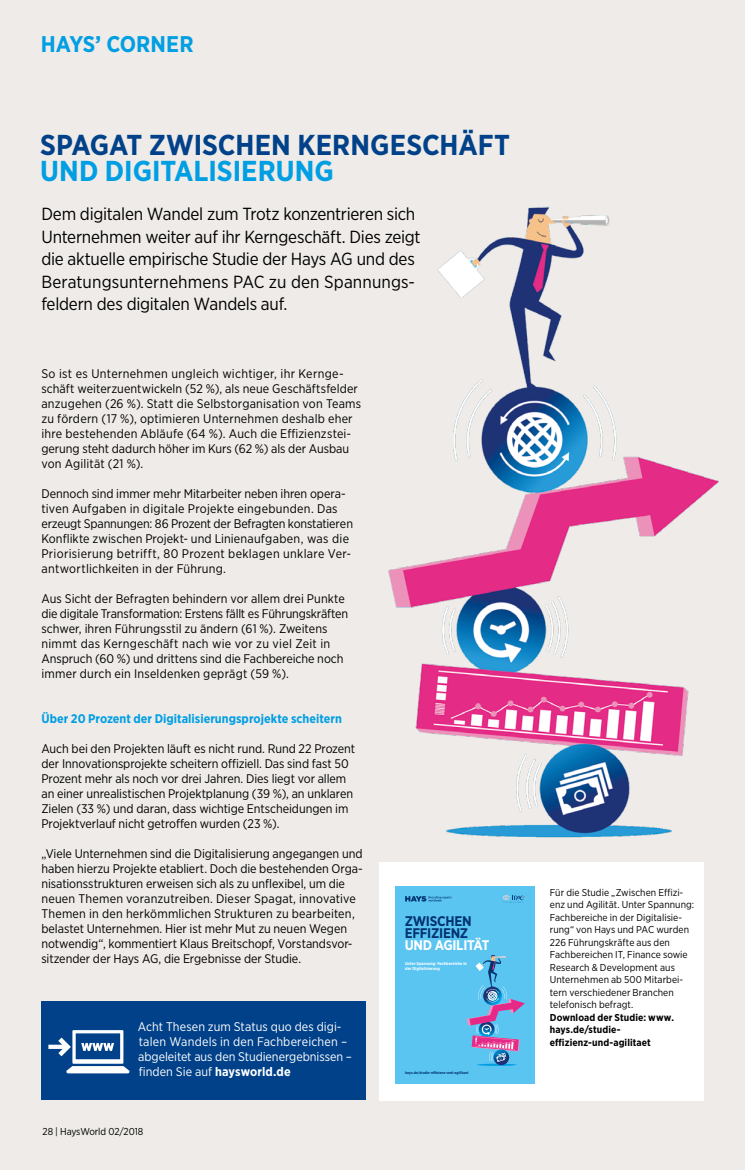
<style>
.page{position:relative;width:745px;height:1170px;background:#fff}
.page>*{position:absolute;margin:0;border:0;box-sizing:border-box;transform-origin:0 0}
.t1{font:700 28.75px "Gotham Narrow";color:#004189}
.t2{font:700 28.75px "Gotham Narrow";color:#009ee3}
.t3{font:700 22.62px "Gotham Narrow";color:#009ee3}
.t4{font:17.5px/22.5px "Gotham Narrow";letter-spacing:-.015em;color:#000}
.t5{font:700 14px/12px "Gotham Narrow";letter-spacing:-.02em;color:#003370}
.t6{font:700 14px "Gotham Narrow";letter-spacing:-.02em;color:#fff}
.t7{font:12.5px/15px "Gotham Narrow";color:#000}
.t8{font:12.5px/15px "Gotham Narrow";color:#fff}
.t9{font:700 12.5px "Gotham Narrow";color:#009ee3}
.t10{font:10px/12.5px "Gotham Narrow";letter-spacing:.005em;color:#000}
.t11{font:700 10px/12.5px "Gotham Narrow";letter-spacing:.01em;color:#000}
.t12{font:700 4.25px/5.1px "Gotham Narrow";color:#fff}
.t13{font:700 3.75px "Gotham Narrow";color:#003370}
.s1{font-weight:700}
</style>
<div class="page">
<div style="left:0;top:0;width:744px;height:1169px;background:#eeebe8"></div>
<div style="left:379px;top:862px;width:324px;height:238px;background:#fff"></div>
<div style="left:41px;top:1001px;width:324px;height:99px;background:#004189"></div>
<svg style="left:48px;top:1030px;width:81px;height:43px"></svg>
<div style="left:395px;top:886px;width:140px;height:197px;background:#5bc5f2"></div>
<hr style="left:476px;top:1063px;width:40px;height:2px;background:#009fe3;border-radius:50%">
<svg style="left:493px;top:1049px;width:16px;height:16px"></svg>
<svg style="left:467px;top:955px;width:57px;height:106px"></svg>
<svg style="left:405px;top:896px;width:46px;height:5px"></svg>
<svg style="left:502px;top:895px;width:23px;height:7px"></svg>
<img style="left:388px;top:206px;width:331px;height:632px">
<h2 class="t3" style="left:41px;top:30px;width:154px">HAYS’ CORNER</h2>
<h1 class="t1" style="left:40px;top:126px;width:471px">SPAGAT ZWISCHEN KERNGESCHÄFT</h1>
<h1 class="t2" style="left:40px;top:153px;width:295px">UND DIGITALISIERUNG</h1>
<h3 class="t4" style="left:41px;top:202px;width:380px">Dem digitalen Wandel zum Trotz konzentrieren sich Unternehmen weiter auf ihr Kerngeschäft. Dies zeigt die aktuelle empirische Studie der Hays AG und des Beratungsunternehmens PAC zu den Spannungs&shy;feldern des digitalen Wandels auf.</h3>
<p class="t7" style="left:41px;top:365px;width:321px">So ist es Unternehmen ungleich wichtiger, ihr Kernge&shy;schäft weiterzuentwickeln (52 %), als neue Geschäftsfelder anzugehen (26 %). Statt die Selbstorganisation von Teams zu fördern (17 %), optimieren Unternehmen deshalb eher ihre bestehenden Abläufe (64 %). Auch die Effizienzstei&shy;gerung steht dadurch höher im Kurs (62 %) als der Ausbau von Agilität (21 %).</p>
<p class="t7" style="left:41px;top:485px;width:313px">Dennoch sind immer mehr Mitarbeiter neben ihren opera&shy;tiven Aufgaben in digitale Projekte eingebunden. Das erzeugt Spannungen: 86 Prozent der Befragten konstatieren Konflikte zwischen Projekt- und Linienaufgaben, was die Priorisierung betrifft, 80 Prozent beklagen unklare Ver&shy;antwortlichkeiten in der Führung.</p>
<p class="t7" style="left:41px;top:590px;width:308px">Aus Sicht der Befragten behindern vor allem drei Punkte die digitale Transformation: Erstens fällt es Führungskräften schwer, ihren Führungsstil zu ändern (61 %). Zweitens nimmt das Kerngeschäft nach wie vor zu viel Zeit in Anspruch (60 %) und drittens sind die Fachbereiche noch immer durch ein Inseldenken geprägt (59 %).</p>
<p class="t9" style="left:41px;top:710px;width:302px">Über 20 Prozent der Digitalisierungsprojekte scheitern</p>
<p class="t7" style="left:41px;top:740px;width:315px">Auch bei den Projekten läuft es nicht rund. Rund 22 Prozent der Innovationsprojekte scheitern offiziell. Das sind fast 50<br>Prozent mehr als noch vor drei Jahren. Dies liegt vor allem an einer unrealistischen Projektplanung (39 %), an unklaren Zielen (33 %) und daran, dass wichtige Entscheidungen im Projektverlauf nicht getroffen wurden (23 %).</p>
<p class="t7" style="left:41px;top:845px;width:322px">„Viele Unternehmen sind die Digitalisierung angegangen und haben hierzu Projekte etabliert. Doch die bestehenden Orga&shy;nisationsstrukturen erweisen sich als zu unflexibel, um die neuen Themen voranzutreiben. Dieser Spagat, innovative Themen in den herkömmlichen Strukturen zu bearbeiten, belastet Unternehmen. Hier ist mehr Mut zu neuen Wegen notwendig“, kommentiert Klaus Breitschopf, Vorstandsvor&shy;sitzender der Hays AG, die Ergebnisse der Studie.</p>
<p class="t8" style="left:138px;top:1018px;width:215px">Acht Thesen zum Status quo des digi&shy;talen Wandels in den Fachbereichen – abgeleitet aus den Studienergebnissen – finden Sie auf <span class="s1">haysworld.de</span></p>
<p class="t10" style="left:43px;top:1125px;width:102px">28 | HaysWorld 02/2018</p>
<p class="t5" style="left:404px;top:915px;width:68px">ZWISCHEN<br>EFFIZIENZ</p>
<p class="t6" style="left:404px;top:936px;width:86px">UND AGILITÄT</p>
<p class="t12" style="left:405px;top:961px;width:63px">Unter Spannung: Fachbereiche in der Digitalisierung</p>
<p class="t13" style="left:405px;top:1070px;width:65px">hays.de/studie-effizienz-und-agilitaet</p>
<p class="t10" style="left:549px;top:885px;width:146px">Für die Studie „Zwischen Effizi&shy;enz und Agilität. Unter Spannung:<br>Fachbereiche in der Digitalisie&shy;rung“ von Hays und PAC wurden<br>226 Führungskräfte aus den<br>Fachbereichen IT, Finance sowie<br>Research &amp; Development aus<br>Unternehmen ab 500 Mitarbei&shy;tern verschiedener Branchen telefonisch befragt.</p>
<p class="t11" style="left:549px;top:1010px;width:125px">Download der Studie: www. hays.de/studie&shy;effizienz-und-agilitaet</p>
</div>
